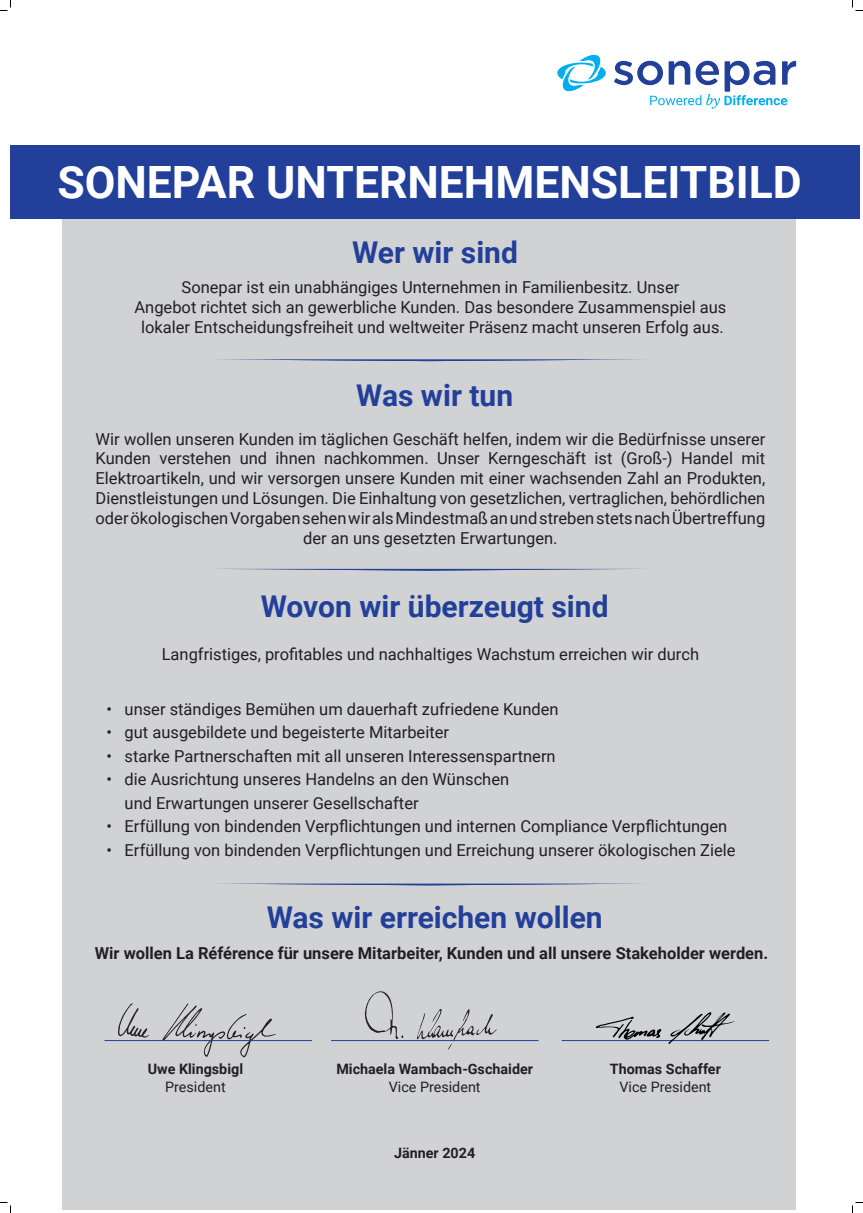
<style>
.page{position:relative;width:863px;height:1213px;background:#fff}
.page>*{position:absolute;margin:0;border:0;box-sizing:border-box;transform-origin:0 0}
.t1{font:700 44.55px "Roboto";color:#fff}
.t2{font:700 30px "Roboto";color:#223f99}
.t3{font:16.5px/19.8px "Roboto";color:#231f20;text-align:center}
.t4{font:700 16.5px "Roboto";color:#231f20}
.t5{font:700 14.35px "Roboto";color:#231f20}
.t6{font:14.35px "Roboto";color:#231f20}
</style>
<div class="page">
<div style="left:63px;top:145px;width:733px;height:1065px;background:#d1d2d4"></div>
<div style="left:10px;top:145px;width:849px;height:73px;background:#223f99"></div>
<svg style="left:217px;top:359px;width:424px;height:2px"></svg>
<svg style="left:233px;top:569px;width:393px;height:2px"></svg>
<svg style="left:265px;top:884px;width:329px;height:1px"></svg>
<svg style="left:118px;top:1003px;width:31px;height:35px"></svg>
<svg style="left:162px;top:1003px;width:114px;height:55px"></svg>
<svg style="left:417px;top:1009px;width:80px;height:40px"></svg>
<svg style="left:365px;top:991px;width:39px;height:48px"></svg>
<hr style="left:104px;top:1040px;width:208px;height:1px;background:#223f99">
<hr style="left:331px;top:1040px;width:208px;height:1px;background:#223f99">
<hr style="left:562px;top:1040px;width:207px;height:1px;background:#223f99">
<svg style="left:557px;top:55px;width:49px;height:36px"></svg>
<svg style="left:614px;top:61px;width:182px;height:48px"></svg>
<svg style="left:595px;top:1012px;width:140px;height:32px"></svg>
<svg style="left:0;top:0;width:11px;height:11px"></svg>
<svg style="left:0;top:1202px;width:11px;height:11px"></svg>
<svg style="left:852px;top:0;width:11px;height:11px"></svg>
<svg style="left:852px;top:1202px;width:11px;height:11px"></svg>
<p class="t1" style="left:57px;top:151px;width:746px">SONEPAR UNTERNEHMENSLEITBILD</p>
<p class="t2" style="left:352px;top:231px;width:167px">Wer wir sind</p>
<p class="t3" style="left:182px;top:277px;width:499px">Sonepar ist ein unabhängiges Unternehmen in Familienbesitz. Unser</p>
<p class="t3" style="left:134px;top:297px;width:593px">Angebot richtet sich an gewerbliche Kunden. Das besondere Zusammenspiel aus</p>
<p class="t3" style="left:141px;top:317px;width:584px">lokaler Entscheidungsfreiheit und weltweiter Präsenz macht unseren Erfolg aus.</p>
<p class="t2" style="left:356px;top:374px;width:158px">Was wir tun</p>
<p class="t3" style="left:96px;top:428px;width:671px">Wir wollen unseren Kunden im täglichen Geschäft helfen, indem wir die Bedürfnisse unserer Kunden verstehen und ihnen nachkommen. Unser Kerngeschäft ist (Groß-) Handel mit Elektroartikeln, und wir versorgen unsere Kunden mit einer wachsenden Zahl an Produkten, Dienstleistungen und Lösungen. Die Einhaltung von gesetzlichen, vertraglichen, behördlichen oder ökologischen Vorgaben sehen wir als Mindestmaß an und streben stets nach Übertreffung der an uns gesetzten Erwartungen.</p>
<p class="t2" style="left:261px;top:585px;width:349px">Wovon wir überzeugt sind</p>
<p class="t3" style="left:162px;top:643px;width:539px">Langfristiges, profitables und nachhaltiges Wachstum erreichen wir durch</p>
<p class="t3" style="left:107px;top:698px;width:454px">• unser ständiges Bemühen um dauerhaft zufriedene Kunden</p>
<p class="t3" style="left:107px;top:722px;width:344px">• gut ausgebildete und begeisterte Mitarbeiter</p>
<p class="t3" style="left:107px;top:745px;width:451px">• starke Partnerschaften mit all unseren Interessenspartnern</p>
<p class="t3" style="left:125px;top:767px;width:386px;line-height:23.5px;text-align:left;text-indent:-18px">• die Ausrichtung unseres Handelns an den Wünschen und Erwartungen unserer Gesellschafter</p>
<p class="t3" style="left:107px;top:816px;width:622px">• Erfüllung von bindenden Verpflichtungen und internen Compliance Verpflichtungen</p>
<p class="t3" style="left:107px;top:839px;width:630px">• Erfüllung von bindenden Verpflichtungen und Erreichung unserer ökologischen Ziele</p>
<p class="t2" style="left:267px;top:897px;width:338px">Was wir erreichen wollen</p>
<p class="t4" style="left:95px;top:941px;width:675px">Wir wollen La Référence für unsere Mitarbeiter, Kunden und all unsere Stakeholder werden.</p>
<p class="t5" style="left:148px;top:1059px;width:97px">Uwe Klingsbigl</p>
<p class="t6" style="left:165px;top:1076px;width:62px">President</p>
<p class="t5" style="left:336px;top:1059px;width:198px">Michaela Wambach-Gschaider</p>
<p class="t6" style="left:389px;top:1076px;width:93px">Vice President</p>
<p class="t5" style="left:394px;top:1143px;width:83px">Jänner 2024</p>
<p class="t5" style="left:610px;top:1059px;width:113px">Thomas Schaffer</p>
<p class="t6" style="left:619px;top:1076px;width:93px">Vice President</p>
</div>
